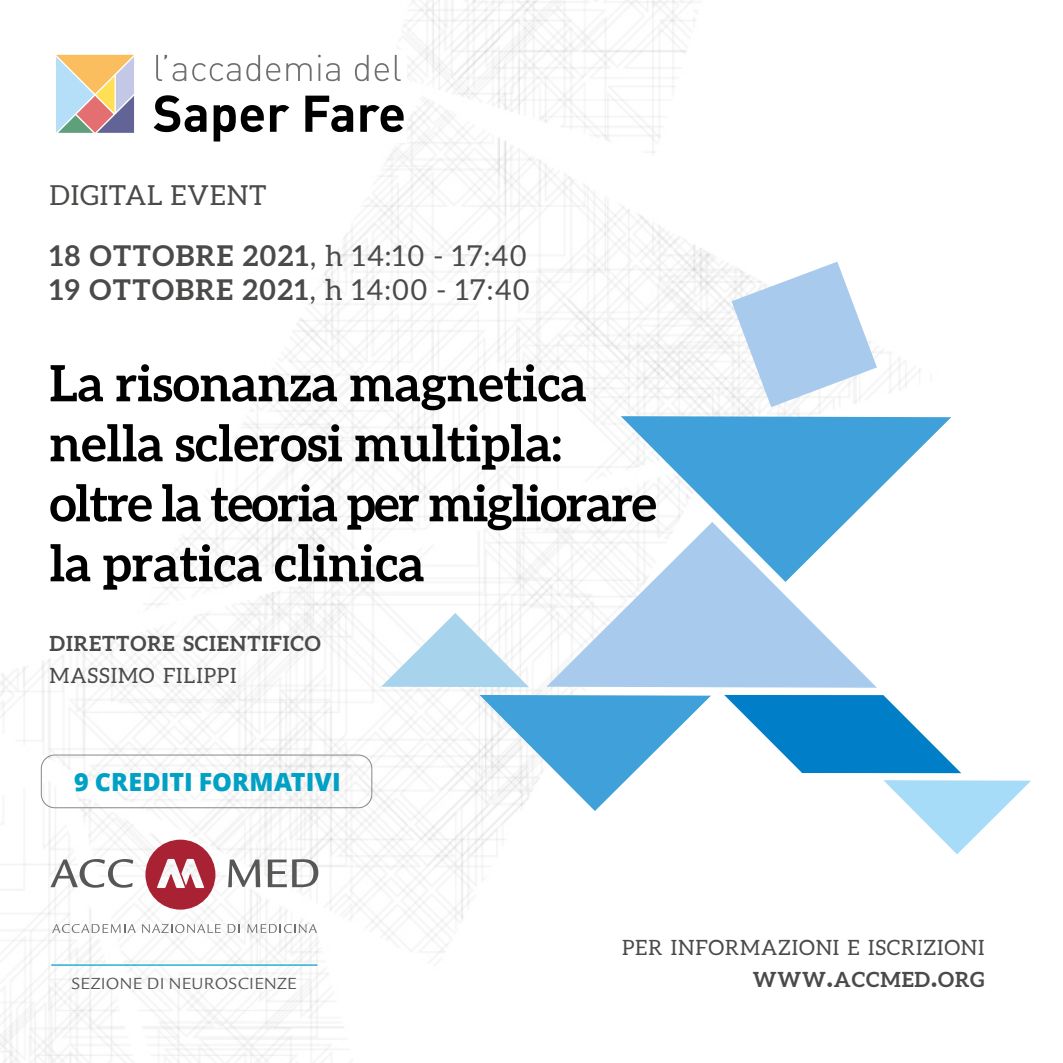
<style>
.page{position:relative;width:1063px;height:1063px;background:#fff}
.page>*{position:absolute;margin:0;border:0;box-sizing:border-box;transform-origin:0 0}
.t1{font:700 50px/60px "Aleo";color:#000}
.t2{font:700 28.75px/34.5px "Aleo";letter-spacing:.05em;color:#4a4a49}
.t3{font:27.5px "Aleo";letter-spacing:.03em;color:#4a4a49}
.t4{font:800 25px "Open Sans";color:#00a1c5}
.t5{font:21px/32.5px "Aleo";letter-spacing:.045em;color:#4a4a49;text-align:right}
.t6{font:700 21px "Aleo";letter-spacing:.045em;color:#4a4a49}
.t7{font:17.5px "Legacy Sans Std";letter-spacing:.02em;color:#575756}
.s1{font-weight:400}
.s2{font-weight:700}
.s3{font-weight:700;font-size:30px}
</style>
<div class="page">
<img style="left:0;top:0;width:939px;height:1063px">
<div style="left:51px;top:50px;width:356px;height:92px;background:#fff"></div>
<svg style="left:56px;top:55px;width:78px;height:78px;background:#c8b8a6"></svg>
<svg style="left:156px;top:55px;width:11px;height:26px"></svg>
<svg style="left:173px;top:63px;width:13px;height:18px"></svg>
<svg style="left:192px;top:63px;width:48px;height:18px"></svg>
<svg style="left:246px;top:55px;width:14px;height:26px"></svg>
<svg style="left:266px;top:63px;width:14px;height:18px"></svg>
<svg style="left:286px;top:63px;width:26px;height:18px"></svg>
<svg style="left:318px;top:63px;width:2px;height:18px"></svg>
<svg style="left:326px;top:63px;width:14px;height:18px"></svg>
<svg style="left:355px;top:55px;width:14px;height:26px"></svg>
<svg style="left:375px;top:63px;width:14px;height:18px"></svg>
<svg style="left:395px;top:55px;width:6px;height:26px"></svg>
<svg style="left:154px;top:95px;width:52px;height:37px"></svg>
<svg style="left:214px;top:105px;width:50px;height:37px"></svg>
<svg style="left:270px;top:105px;width:19px;height:27px"></svg>
<svg style="left:305px;top:96px;width:48px;height:36px"></svg>
<svg style="left:360px;top:105px;width:44px;height:27px"></svg>
<svg style="left:732px;top:262px;width:145px;height:145px"></svg>
<svg style="left:621px;top:416px;width:330px;height:166px;fill:#40a1da"></svg>
<svg style="left:546px;top:522px;width:331px;height:166px;fill:#a8cbed"></svg>
<svg style="left:480px;top:695px;width:231px;height:116px"></svg>
<svg style="left:381px;top:613px;width:148px;height:74px"></svg>
<svg style="left:883px;top:780px;width:148px;height:74px"></svg>
<svg style="left:724px;top:695px;width:237px;height:78px"></svg>
<svg style="left:52px;top:924px;width:84px;height:9px"></svg>
<svg style="left:142px;top:924px;width:79px;height:9px"></svg>
<svg style="left:228px;top:924px;width:12px;height:9px"></svg>
<svg style="left:247px;top:924px;width:70px;height:9px"></svg>
<svg style="left:50px;top:859px;width:83px;height:29px"></svg>
<svg style="left:228px;top:860px;width:32px;height:27px"></svg>
<svg style="left:268px;top:859px;width:50px;height:28px"></svg>
<svg style="left:145px;top:840px;width:70px;height:70px"></svg>
<hr style="left:51px;top:964px;width:266px;height:2px;background:#00a1c5">
<div style="left:41px;top:755px;width:331px;height:53px;border:1px solid #878787;border-radius:14px"></div>
<p class="t3" style="left:50px;top:179px;width:218px">DIGITAL EVENT</p>
<p class="t2" style="left:50px;top:239px;width:482px">18 OTTOBRE 2021<span class="s1">, h 14:10 - 17:40<br></span>19 OTTOBRE 2021<span class="s1">, h 14:00 - 17:40</span></p>
<p class="t1" style="left:50px;top:355px;width:609px">La risonanza magnetica nella sclerosi multipla: oltre la teoria per migliorare la pratica clinica</p>
<p class="t6" style="left:50px;top:630px;width:273px">DIRETTORE SCIENTIFICO</p>
<p class="t5" style="left:50px;top:661px;width:189px">MASSIMO FILIPPI</p>
<p class="t4" style="left:74px;top:763px;width:268px">9 CREDITI FORMATIVI</p>
<p class="t7" style="left:71px;top:974px;width:227px">SEZIONE DI NEUROSCIENZE</p>
<p class="t5" style="left:622px;top:932px;width:364px">PER INFORMAZIONI E ISCRIZIONI<br><span class="s2">WWW</span><span class="s3">.</span><span class="s2">ACCMED</span><span class="s3">.</span><span class="s2">ORG</span></p>
</div>
